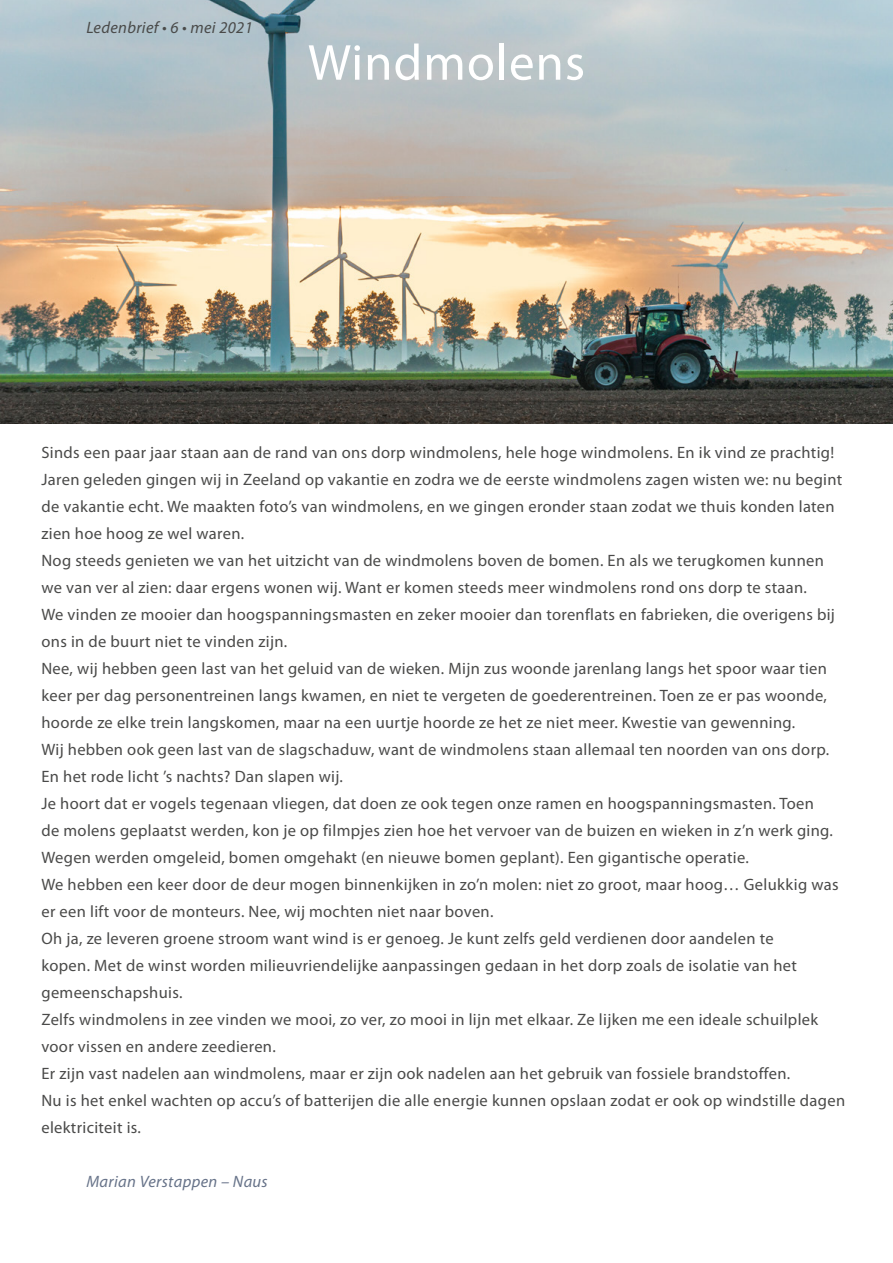
<style>
.page{position:relative;width:893px;height:1263px;background:#fff}
.page>*{position:absolute;margin:0;border:0;box-sizing:border-box;transform-origin:0 0}
.t1{font:51px "Myriad Pro";letter-spacing:.02em;color:#fff}
.t2{font:16.5px/27px "Myriad Pro";letter-spacing:.02em;color:#4a4a49}
.t3{font:italic 16.5px "Myriad Pro";letter-spacing:.02em;color:#677389}
.t4{font:italic 16.5px "Myriad Pro";letter-spacing:.02em;color:#4a4a49}
</style>
<div class="page">
<img style="left:0;top:0;width:893px;height:423px">
<p class="t4" style="left:86px;top:19px;width:168px">Ledenbrief • 6 • mei 2021</p>
<h1 class="t1" style="left:308px;top:35px;width:279px">Windmolens</h1>
<p class="t2" style="left:41px;top:439px;width:805px">Sinds een paar jaar staan aan de rand van ons dorp windmolens, hele hoge windmolens. En ik vind ze prachtig!<br>Jaren geleden gingen wij in Zeeland op vakantie en zodra we de eerste windmolens zagen wisten we: nu begint de vakantie echt. We maakten foto’s van windmolens, en we gingen eronder staan zodat we thuis konden laten zien hoe hoog ze wel waren.<br>Nog steeds genieten we van het uitzicht van de windmolens boven de bomen. En als we terugkomen kunnen we van ver al zien: daar ergens wonen wij. Want er komen steeds meer windmolens rond ons dorp te staan.<br>We vinden ze mooier dan hoogspanningsmasten en zeker mooier dan torenflats en fabrieken, die overigens bij ons in de buurt niet te vinden zijn.<br>Nee, wij hebben geen last van het geluid van de wieken. Mijn zus woonde jarenlang langs het spoor waar tien keer per dag personentreinen langs kwamen, en niet te vergeten de goederentreinen. Toen ze er pas woonde, hoorde ze elke trein langskomen, maar na een uurtje hoorde ze het ze niet meer. Kwestie van gewenning.<br>Wij hebben ook geen last van de slagschaduw, want de windmolens staan allemaal ten noorden van ons dorp.<br>En het rode licht ’s nachts? Dan slapen wij.<br>Je hoort dat er vogels tegenaan vliegen, dat doen ze ook tegen onze ramen en hoogspanningsmasten. Toen<br>de molens geplaatst werden, kon je op filmpjes zien hoe het vervoer van de buizen en wieken in z’n werk ging.<br>Wegen werden omgeleid, bomen omgehakt (en nieuwe bomen geplant). Een gigantische operatie.<br>We hebben een keer door de deur mogen binnenkijken in zo’n molen: niet zo groot, maar hoog… Gelukkig was er een lift voor de monteurs. Nee, wij mochten niet naar boven.<br>Oh ja, ze leveren groene stroom want wind is er genoeg. Je kunt zelfs geld verdienen door aandelen te<br>kopen. Met de winst worden milieuvriendelijke aanpassingen gedaan in het dorp zoals de isolatie van het gemeenschapshuis.<br>Zelfs windmolens in zee vinden we mooi, zo ver, zo mooi in lijn met elkaar. Ze lijken me een ideale schuilplek voor vissen en andere zeedieren.<br>Er zijn vast nadelen aan windmolens, maar er zijn ook nadelen aan het gebruik van fossiele brandstoffen.<br>Nu is het enkel wachten op accu’s of batterijen die alle energie kunnen opslaan zodat er ook op windstille dagen elektriciteit is.</p>
<p class="t3" style="left:86px;top:1172px;width:183px">Marian Verstappen – Naus</p>
</div>
